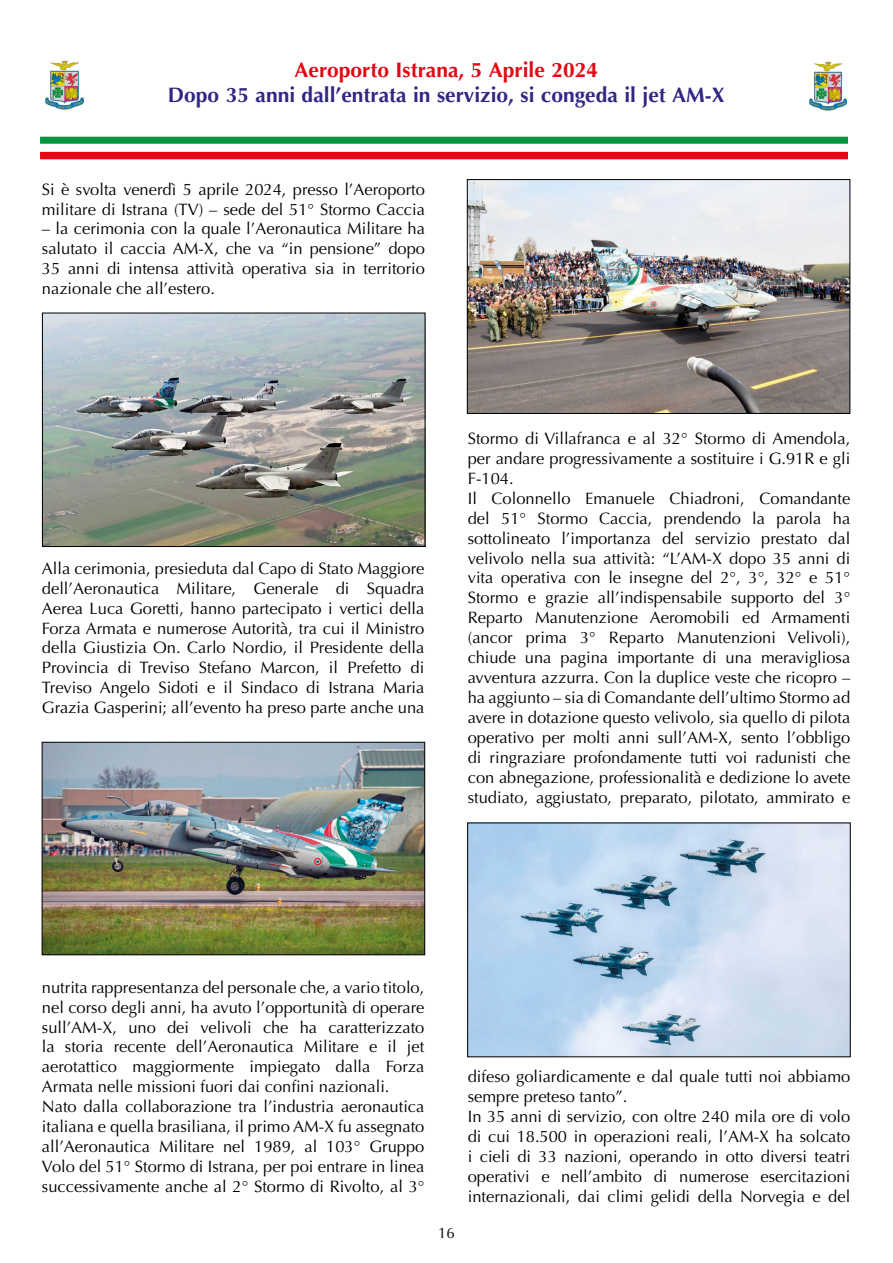
<style>
.page{position:relative;width:893px;height:1263px;background:#fff}
.page>*{position:absolute;margin:0;border:0;box-sizing:border-box;transform-origin:0 0}
.t1{font:700 21px "Optima";color:#312783}
.t2{font:700 21px "Optima";color:#e30613}
.t3{font:16.5px/20px "Optima";color:#000}
.t4{font:15px "Optima";color:#000}
</style>
<div class="page">
<div style="left:40px;top:137px;width:808px;height:7px;background:#009641"></div>
<div style="left:40px;top:152px;width:808px;height:7px;background:#e30613"></div>
<img style="left:44px;top:744px;width:379px;height:209px">
<div style="left:42px;top:742px;width:383px;height:213px;border:1px solid #000"></div>
<img style="left:44px;top:315px;width:379px;height:230px">
<div style="left:42px;top:313px;width:383px;height:234px;border:1px solid #000"></div>
<img style="left:469px;top:825px;width:379px;height:230px">
<img style="left:469px;top:181px;width:379px;height:231px">
<div style="left:467px;top:179px;width:383px;height:235px;border:1px solid #000"></div>
<img style="left:45px;top:60px;width:40px;height:50px">
<img style="left:809px;top:61px;width:39px;height:50px">
<p class="t2" style="left:295px;top:58px;width:305px">Aeroporto Istrana, 5 Aprile 2024</p>
<p class="t1" style="left:168px;top:83px;width:558px">Dopo 35 anni dall’entrata in servizio, si congeda il jet AM-X</p>
<p class="t3" style="left:42px;top:179px;width:385px">Si è svolta venerdì 5 aprile 2024, presso l’Aeroporto militare di Istrana (TV) – sede del 51° Stormo Caccia</p>
<p class="t3" style="left:42px;top:219px;width:385px;text-align:justify">– la cerimonia con la quale l’Aeronautica Militare ha salutato il caccia AM-X, che va “in pensione” dopo 35 anni di intensa attività operativa sia in territorio nazionale che all’estero.</p>
<p class="t3" style="left:42px;top:558px;width:384px;text-align:justify">Alla cerimonia, presieduta dal Capo di Stato Maggiore dell’Aeronautica Militare, Generale di Squadra Aerea Luca Goretti, hanno partecipato i vertici della Forza Armata e numerose Autorità, tra cui il Ministro della Giustizia On. Carlo Nordio, il Presidente della Provincia di Treviso Stefano Marcon, il Prefetto di Treviso Angelo Sidoti e il Sindaco di Istrana Maria Grazia Gasperini; all’evento ha preso parte anche una</p>
<p class="t3" style="left:468px;top:428px;width:384px">Stormo di Villafranca e al 32° Stormo di Amendola, per andare progressivamente a sostituire i G.91R e gli F-104.<br>Il Colonnello Emanuele Chiadroni, Comandante del 51° Stormo Caccia, prendendo la parola ha sottolineato l’importanza del servizio prestato dal velivolo nella sua attività: “L’AM-X dopo 35 anni di vita operativa con le insegne del 2°, 3°, 32° e 51° Stormo e grazie all’indispensabile supporto del 3° Reparto Manutenzione Aeromobili ed Armamenti (ancor prima 3° Reparto Manutenzioni Velivoli), chiude una pagina importante di una meravigliosa avventura azzurra. Con la duplice veste che ricopro – ha aggiunto – sia di Comandante dell’ultimo Stormo ad avere in dotazione questo velivolo, sia quello di pilota operativo per molti anni sull’AM-X, sento l’obbligo di ringraziare profondamente tutti voi radunisti che con abnegazione, professionalità e dedizione lo avete studiato, aggiustato, preparato, pilotato, ammirato e</p>
<p class="t3" style="left:42px;top:977px;width:384px">nutrita rappresentanza del personale che, a vario titolo, nel corso degli anni, ha avuto l’opportunità di operare sull’AM-X, uno dei velivoli che ha caratterizzato la storia recente dell’Aeronautica Militare e il jet aerotattico maggiormente impiegato dalla Forza Armata nelle missioni fuori dai confini nazionali.<br>Nato dalla collaborazione tra l’industria aeronautica italiana e quella brasiliana, il primo AM-X fu assegnato all’Aeronautica Militare nel 1989, al 103° Gruppo Volo del 51° Stormo di Istrana, per poi entrare in linea successivamente anche al 2° Stormo di Rivolto, al 3°</p>
<p class="t4" style="left:438px;top:1224px;width:18px">16</p>
<p class="t3" style="left:468px;top:1067px;width:384px">difeso goliardicamente e dal quale tutti noi abbiamo sempre preteso tanto”.<br>In 35 anni di servizio, con oltre 240 mila ore di volo di cui 18.500 in operazioni reali, l’AM-X ha solcato i cieli di 33 nazioni, operando in otto diversi teatri operativi e nell’ambito di numerose esercitazioni internazionali, dai climi gelidi della Norvegia e del</p>
</div>
